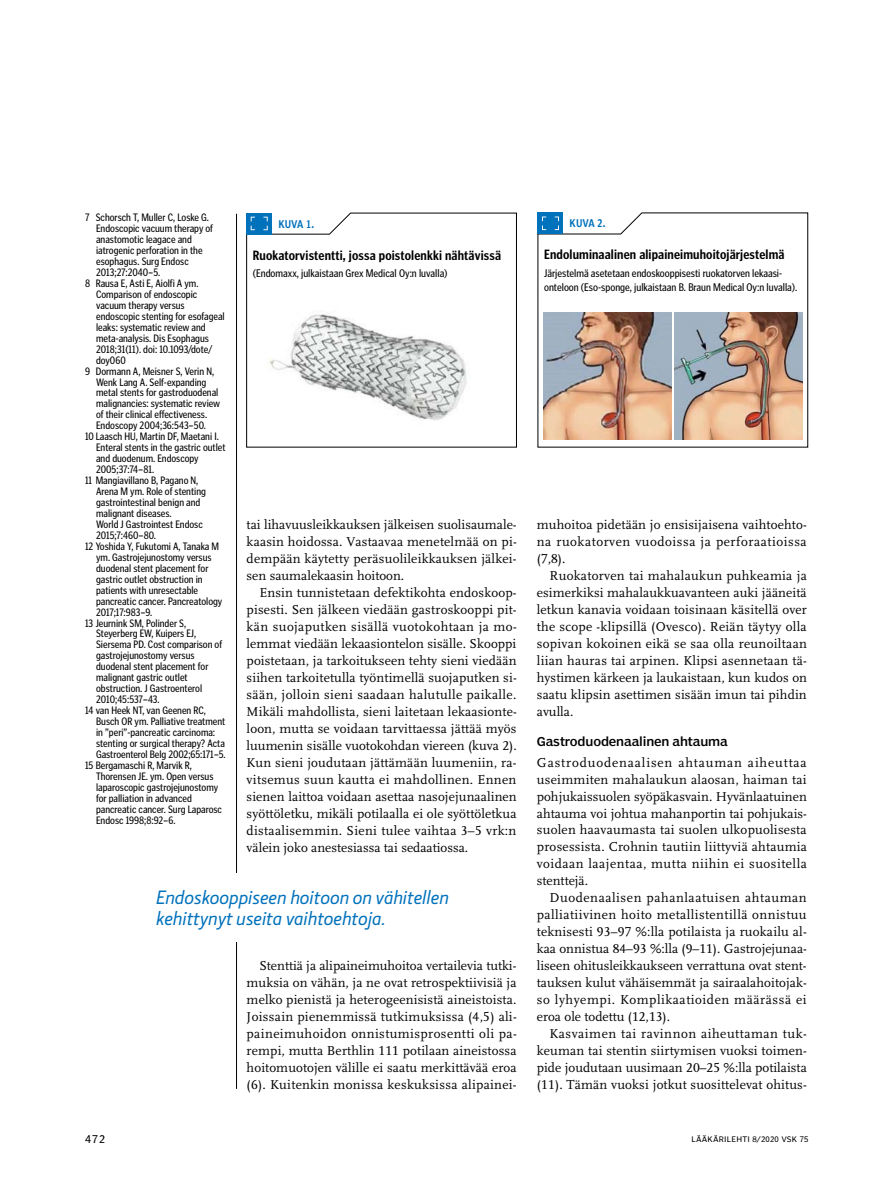
<style>
.page{position:relative;width:893px;height:1191px;background:#fff}
.page>*{position:absolute;margin:0;border:0;box-sizing:border-box;transform-origin:0 0}
.t1{font:italic 500 19.5px/21px "Section";color:#0071bb}
.t2{font:13.5px/17px "Scala LF";letter-spacing:.01em;color:#000;text-align:justify}
.t3{font:700 13.5px "Poynter Gothic Text Cond";letter-spacing:.01em;color:#000}
.t4{font:12px "Poynter Agate Two";letter-spacing:-.01em;color:#000}
.t5{font:11.25px/13.5px "Poynter Gothic Text Cond";color:#000}
.t6{font:10.95px "Poynter Gothic Text Cond";color:#000}
.t7{font:10.5px "Poynter Agate Two Comp";letter-spacing:.01em;color:#0071bb}
.t8{font:10.5px "Poynter Agate Zero";color:#000}
.t9{font:7.5px "Poynter Agate Zero";letter-spacing:.03em;color:#000}
</style>
<div class="page">
<hr style="left:236px;top:214px;width:1px;height:875px;background:#000">
<div style="left:156px;top:873px;width:361px;height:68px;background:#fff"></div>
<svg style="left:246px;top:213px;width:271px;height:234px"></svg>
<div style="left:246px;top:213px;width:26px;height:21px;background:#0071bb"></div>
<svg style="left:251px;top:217px;width:17px;height:13px"></svg>
<img style="left:264px;top:302px;width:219px;height:124px">
<svg style="left:537px;top:212px;width:271px;height:235px"></svg>
<div style="left:538px;top:213px;width:25px;height:21px;background:#0071bb"></div>
<svg style="left:542px;top:216px;width:17px;height:14px"></svg>
<img style="left:543px;top:312px;width:128px;height:128px">
<img style="left:675px;top:312px;width:127px;height:128px">
<p class="t6" style="left:85px;top:211px;width:126px">7 Schorsch T, Muller C, Loske G.</p>
<p class="t6" style="left:96px;top:222px;width:118px">Endoscopic vacuum therapy of</p>
<p class="t6" style="left:96px;top:233px;width:97px">anastomotic leagace and</p>
<p class="t6" style="left:96px;top:244px;width:108px">iatrogenic perforation in the</p>
<p class="t6" style="left:96px;top:255px;width:94px">esophagus. Surg Endosc</p>
<p class="t6" style="left:96px;top:266px;width:66px">2013;27:2040–5.</p>
<p class="t6" style="left:85px;top:277px;width:115px">8 Rausa E, Asti E, Aiolfi A ym.</p>
<p class="t6" style="left:96px;top:288px;width:103px">Comparison of endoscopic</p>
<p class="t6" style="left:96px;top:298px;width:90px">vacuum therapy versus</p>
<p class="t6" style="left:96px;top:309px;width:130px">endoscopic stenting for esofageal</p>
<p class="t6" style="left:96px;top:320px;width:111px">leaks: systematic review and</p>
<p class="t6" style="left:96px;top:331px;width:114px">meta-analysis. Dis Esophagus</p>
<p class="t6" style="left:96px;top:342px;width:118px">2018;31(11). doi: 10.1093/dote/</p>
<p class="t6" style="left:96px;top:353px;width:31px">doy060</p>
<p class="t6" style="left:85px;top:364px;width:131px">9 Dormann A, Meisner S, Verin N,</p>
<p class="t6" style="left:96px;top:375px;width:112px">Wenk Lang A. Self-expanding</p>
<p class="t6" style="left:96px;top:386px;width:124px">metal stents for gastroduodenal</p>
<p class="t6" style="left:96px;top:397px;width:126px">malignancies: systematic review</p>
<p class="t6" style="left:96px;top:408px;width:113px">of their clinical effectiveness.</p>
<p class="t6" style="left:96px;top:419px;width:111px">Endoscopy 2004;36:543–50.</p>
<p class="t6" style="left:85px;top:430px;width:135px">10 Laasch HU, Martin DF, Maetani I.</p>
<p class="t6" style="left:96px;top:441px;width:131px">Enteral stents in the gastric outlet</p>
<p class="t6" style="left:96px;top:452px;width:104px">and duodenum. Endoscopy</p>
<p class="t6" style="left:96px;top:463px;width:60px">2005;37:74–81.</p>
<p class="t6" style="left:85px;top:474px;width:116px">11 Mangiavillano B, Pagano N, -</p>
<p class="t6" style="left:96px;top:485px;width:111px">Arena M ym. Role of stenting</p>
<p class="t6" style="left:96px;top:496px;width:106px">gastrointestinal benign and</p>
<p class="t6" style="left:96px;top:507px;width:77px">malignant diseases.</p>
<p class="t6" style="left:96px;top:517px;width:108px">World J Gastrointest Endosc</p>
<p class="t6" style="left:96px;top:528px;width:61px">2015;7:460–80.</p>
<p class="t6" style="left:85px;top:539px;width:136px">12 Yoshida Y, Fukutomi A, Tanaka M</p>
<p class="t6" style="left:96px;top:550px;width:117px">ym. Gastrojejunostomy versus</p>
<p class="t6" style="left:96px;top:561px;width:114px">duodenal stent placement for</p>
<p class="t6" style="left:96px;top:572px;width:108px">gastric outlet obstruction in</p>
<p class="t6" style="left:96px;top:583px;width:104px">patients with unresectable</p>
<p class="t6" style="left:96px;top:594px;width:128px">pancreatic cancer. Pancreatology</p>
<p class="t6" style="left:96px;top:605px;width:58px">2017;17:983–9.</p>
<p class="t6" style="left:85px;top:616px;width:103px">13 Jeurnink SM, Polinder S,</p>
<p class="t6" style="left:96px;top:627px;width:102px">Steyerberg EW, Kuipers EJ,</p>
<p class="t6" style="left:96px;top:638px;width:127px">Siersema PD. Cost comparison of</p>
<p class="t6" style="left:96px;top:649px;width:100px">gastrojejunostomy versus</p>
<p class="t6" style="left:96px;top:660px;width:114px">duodenal stent placement for</p>
<p class="t6" style="left:96px;top:671px;width:93px">malignant gastric outlet</p>
<p class="t6" style="left:96px;top:682px;width:108px">obstruction. J Gastroenterol</p>
<p class="t6" style="left:96px;top:693px;width:65px">2010;45:537–43.</p>
<p class="t6" style="left:85px;top:704px;width:122px">14 van Heek NT, van Geenen RC,</p>
<p class="t6" style="left:96px;top:715px;width:131px">Busch OR ym. Palliative treatment</p>
<p class="t6" style="left:96px;top:726px;width:121px">in ”peri”-pancreatic carcinoma:</p>
<p class="t6" style="left:96px;top:736px;width:130px">stenting or surgical therapy? Acta</p>
<p class="t6" style="left:96px;top:747px;width:131px">Gastroenterol Belg 2002;65:171–5.</p>
<p class="t6" style="left:85px;top:758px;width:108px">15 Bergamaschi R, Marvik R,</p>
<p class="t6" style="left:96px;top:769px;width:119px">Thorensen JE. ym. Open versus</p>
<p class="t6" style="left:96px;top:780px;width:124px">laparoscopic gastrojejunostomy</p>
<p class="t6" style="left:96px;top:791px;width:97px">for palliation in advanced</p>
<p class="t6" style="left:96px;top:802px;width:127px">pancreatic cancer. Surg Laparosc</p>
<p class="t6" style="left:96px;top:813px;width:81px">Endosc 1998;8:92–6.</p>
<p class="t7" style="left:278px;top:217px;width:37px">KUVA 1.</p>
<p class="t3" style="left:253px;top:247px;width:250px">Ruokatorvistentti, jossa poistolenkki nähtävissä</p>
<p class="t5" style="left:253px;top:267px;width:196px">(Endomaxx, julkaistaan Grex Medical Oy:n luvalla)</p>
<p class="t2" style="left:247px;top:516px;width:272px">tai lihavuusleikkauksen jälkeisen suolisaumale&shy;kaasin hoidossa. Vastaavaa menetelmää on pi&shy;dempään käytetty peräsuolileikkauksen jälkei&shy;sen saumalekaasin hoitoon.</p>
<p class="t2" style="left:247px;top:584px;width:272px;text-indent:13px">Ensin tunnistetaan defektikohta endoskoop&shy;pisesti. Sen jälkeen viedään gastroskooppi pit&shy;kän suojaputken sisällä vuotokohtaan ja mo&shy;lemmat viedään lekaasiontelon sisälle. Skooppi poistetaan, ja tarkoitukseen tehty sieni viedään siihen tarkoitetulla työntimellä suojaputken si&shy;sään, jolloin sieni saadaan halutulle paikalle.<br>Mikäli mahdollista, sieni laitetaan lekaasionte&shy;loon, mutta se voidaan tarvittaessa jättää myös luumenin sisälle vuotokohdan viereen (kuva 2).<br>Kun sieni joudutaan jättämään luumeniin, ra&shy;vitsemus suun kautta ei mahdollinen. Ennen sienen laittoa voidaan asettaa nasojejunaalinen syöttöletku, mikäli potilaalla ei ole syöttöletkua distaalisemmin. Sieni tulee vaihtaa 3–5 vrk:n välein joko anestesiassa tai sedaatiossa.</p>
<h1 class="t1" style="left:156px;top:887px;width:294px">Endoskooppiseen hoitoon on vähitellen kehittynyt useita vaihtoehtoja.</h1>
<p class="t2" style="left:247px;top:957px;width:272px;text-indent:13px">Stenttiä ja alipaineimuhoitoa vertailevia tutki&shy;muksia on vähän, ja ne ovat retrospektiivisiä ja melko pienistä ja heterogeenisistä aineistoista.<br>Joissain pienemmissä tutkimuksissa (4,5) ali&shy;paineimuhoidon onnistumisprosentti oli pa&shy;rempi, mutta Berthlin 111 potilaan aineistossa hoitomuotojen välille ei saatu merkittävää eroa (6). Kuitenkin monissa keskuksissa alipainei-</p>
<p class="t7" style="left:570px;top:217px;width:37px">KUVA 2.</p>
<p class="t3" style="left:544px;top:247px;width:242px">Endoluminaalinen alipaineimuhoitojärjestelmä</p>
<p class="t5" style="left:544px;top:266px;width:255px">Järjestelmä asetetaan endoskooppisesti ruokatorven lekaasi&shy;onteloon (Eso-sponge, julkaistaan B. Braun Medical Oy:n luvalla).</p>
<p class="t2" style="left:537px;top:517px;width:271px">muhoitoa pidetään jo ensisijaisena vaihtoehto&shy;na ruokatorven vuodoissa ja perforaatioissa (7,8).</p>
<p class="t2" style="left:537px;top:567px;width:272px;text-indent:13px">Ruokatorven tai mahalaukun puhkeamia ja esimerkiksi mahalaukkuavanteen auki jääneitä letkun kanavia voidaan toisinaan käsitellä over the scope -klipsillä (Ovesco). Reiän täytyy olla sopivan kokoinen eikä se saa olla reunoiltaan liian hauras tai arpinen. Klipsi asennetaan tä&shy;hystimen kärkeen ja laukaistaan, kun kudos on saatu klipsin asettimen sisään imun tai pihdin avulla.</p>
<p class="t4" style="left:537px;top:734px;width:192px">Gastroduodenaalinen ahtauma</p>
<p class="t2" style="left:537px;top:754px;width:272px">Gastroduodenaalisen ahtauman aiheuttaa useimmiten mahalaukun alaosan, haiman tai pohjukaissuolen syöpäkasvain. Hyvänlaatuinen ahtauma voi johtua mahanportin tai pohjukais&shy;suolen haavaumasta tai suolen ulkopuolisesta prosessista. Crohnin tautiin liittyviä ahtaumia voidaan laajentaa, mutta niihin ei suositella stenttejä.</p>
<p class="t2" style="left:537px;top:889px;width:271px;text-indent:13px">Duodenaalisen pahanlaatuisen ahtauman palliatiivinen hoito metallistentillä onnistuu teknisesti 93–97 %:lla potilaista ja ruokailu al&shy;kaa onnistua 84–93 %:lla (9–11). Gastrojejunaa&shy;liseen ohitusleikkaukseen verrattuna ovat stent&shy;tauksen kulut vähäisemmät ja sairaalahoitojak&shy;so lyhyempi. Komplikaatioiden määrässä ei eroa ole todettu (12,13).</p>
<p class="t2" style="left:537px;top:1025px;width:272px;text-indent:13px">Kasvaimen tai ravinnon aiheuttaman tuk&shy;keuman tai stentin siirtymisen vuoksi toimen&shy;pide joudutaan uusimaan 20–25 %:lla potilaista (11). Tämän vuoksi jotkut suosittelevat ohitus-</p>
<p class="t8" style="left:85px;top:1132px;width:22px">472</p>
<p class="t9" style="left:691px;top:1135px;width:118px">LÄÄKÄRILEHTI 8/2020 VSK 75</p>
</div>
